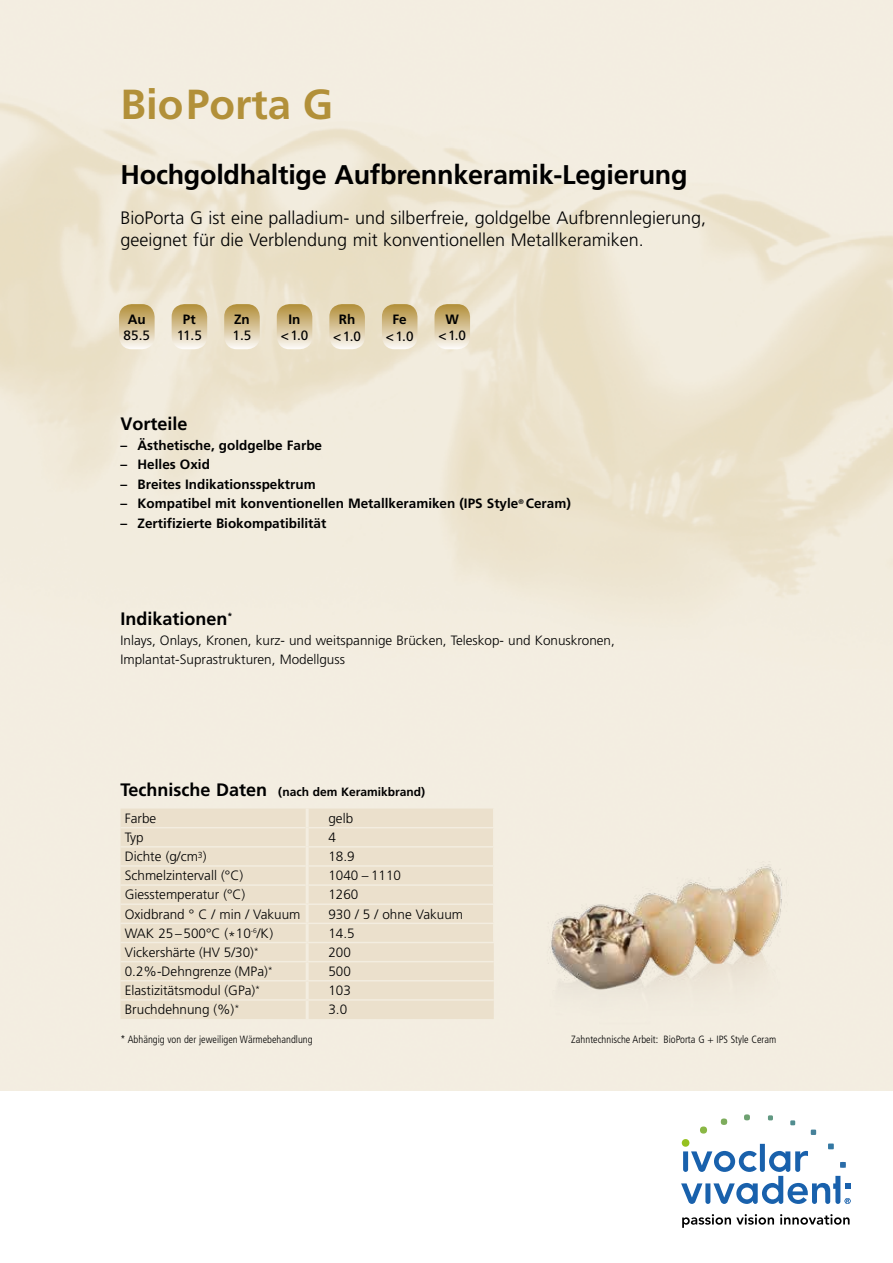
<style>
.page{position:relative;width:893px;height:1263px;background:#fff}
.page>*{position:absolute;margin:0;border:0;box-sizing:border-box;transform-origin:0 0}
.t1{font:700 42px "Frutiger";color:#b29039}
.t2{font:700 27px "Frutiger";letter-spacing:-.01em;color:#000}
.t3{font:300 18px/22.5px "Frutiger";color:#000}
.t4{font:700 18px "Frutiger";color:#000}
.t5{font:300 13.5px/19.5px "Frutiger";color:#000}
.t6{font:700 13.5px "Frutiger";color:#000}
.t7{font:13.5px "Frutiger";color:#000}
.t8{font:700 12px "Frutiger";color:#000}
.t9{font:300 condensed 10.5px "Frutiger";color:#000}
.s1{font-size:18px}
</style>
<div class="page">
<svg style="left:119px;top:304px;width:36px;height:45px;background:#d8c69c"></svg>
<svg style="left:172px;top:304px;width:35px;height:45px;background:#d8c59b"></svg>
<svg style="left:329px;top:304px;width:36px;height:45px;background:#d8c59b"></svg>
<svg style="left:382px;top:304px;width:35px;height:45px;background:#d7c59a"></svg>
<svg style="left:224px;top:304px;width:36px;height:45px;background:#d8c59b"></svg>
<svg style="left:434px;top:304px;width:36px;height:45px;background:#d8c69c"></svg>
<svg style="left:277px;top:304px;width:35px;height:45px;background:#d7c59a"></svg>
<div style="left:121px;top:808px;width:373px;height:211px;background:#ebe0cc"></div>
<hr style="left:121px;top:827px;width:185px;height:1px;background:#f3ede0">
<hr style="left:309px;top:827px;width:185px;height:1px;background:#f3ede0">
<hr style="left:121px;top:846px;width:185px;height:1px;background:#f3ede0">
<hr style="left:309px;top:846px;width:185px;height:1px;background:#f3ede0">
<hr style="left:121px;top:865px;width:185px;height:2px;background:#f3ede0">
<hr style="left:309px;top:865px;width:185px;height:2px;background:#f3ede0">
<hr style="left:121px;top:884px;width:185px;height:2px;background:#f3ede0">
<hr style="left:309px;top:884px;width:185px;height:2px;background:#f3ede0">
<hr style="left:307px;top:903px;width:187px;height:2px;background:#f3ede0">
<hr style="left:307px;top:923px;width:187px;height:1px;background:#f3ede0">
<svg style="left:493px;top:808px;width:1px;height:134px"></svg>
<hr style="left:307px;top:942px;width:187px;height:1px;background:#f3ede0">
<hr style="left:306px;top:808px;width:3px;height:20px;background:#f3ede0">
<hr style="left:306px;top:828px;width:3px;height:19px;background:#f3ede0">
<hr style="left:306px;top:847px;width:3px;height:19px;background:#f3ede0">
<hr style="left:306px;top:866px;width:3px;height:19px;background:#f3ede0">
<hr style="left:306px;top:885px;width:3px;height:18px;background:#f3ede0">
<hr style="left:307px;top:961px;width:187px;height:1px;background:#f3ede0">
<hr style="left:307px;top:980px;width:187px;height:1px;background:#f3ede0">
<hr style="left:307px;top:999px;width:187px;height:2px;background:#f3ede0">
<hr style="left:121px;top:903px;width:186px;height:2px;background:#f3ede0">
<hr style="left:121px;top:923px;width:186px;height:1px;background:#f3ede0">
<hr style="left:121px;top:942px;width:186px;height:1px;background:#f3ede0">
<hr style="left:121px;top:961px;width:186px;height:1px;background:#f3ede0">
<hr style="left:121px;top:980px;width:186px;height:1px;background:#f3ede0">
<hr style="left:121px;top:999px;width:186px;height:2px;background:#f3ede0">
<hr style="left:306px;top:905px;width:3px;height:18px;background:#f3ede0">
<hr style="left:306px;top:924px;width:3px;height:18px;background:#f3ede0">
<hr style="left:306px;top:943px;width:3px;height:18px;background:#f3ede0">
<hr style="left:306px;top:962px;width:3px;height:18px;background:#f3ede0">
<hr style="left:306px;top:981px;width:3px;height:18px;background:#f3ede0">
<hr style="left:306px;top:1001px;width:3px;height:18px;background:#f3ede0">
<svg style="left:681px;top:1114px;width:169px;height:90px"></svg>
<svg style="left:682px;top:1214px;width:92px;height:14px"></svg>
<svg style="left:780px;top:1214px;width:70px;height:11px"></svg>
<img style="left:540px;top:862px;width:284px;height:217px">
<h1 class="t1" style="left:121px;top:80px;width:214px">BioPorta G</h1>
<h2 class="t2" style="left:121px;top:159px;width:569px">Hochgoldhaltige Aufbrennkeramik-Legierung</h2>
<h3 class="t3" style="left:121px;top:207px;width:587px">BioPorta G ist eine palladium- und silberfreie, goldgelbe Aufbrennlegierung, geeignet für die Verblendung mit konventionellen Metallkeramiken.</h3>
<p class="t6" style="left:128px;top:311px;width:19px">Au</p>
<p class="t7" style="left:124px;top:328px;width:28px">85.5</p>
<p class="t6" style="left:183px;top:311px;width:14px">Pt</p>
<p class="t7" style="left:177px;top:328px;width:26px">11.5</p>
<p class="t6" style="left:234px;top:311px;width:17px">Zn</p>
<p class="t7" style="left:233px;top:328px;width:20px">1.5</p>
<p class="t6" style="left:288px;top:311px;width:14px">In</p>
<p class="t7" style="left:281px;top:328px;width:29px">&lt;1.0</p>
<p class="t6" style="left:339px;top:311px;width:18px">Rh</p>
<p class="t7" style="left:333px;top:328px;width:29px">&lt;1.0</p>
<p class="t6" style="left:393px;top:311px;width:16px">Fe</p>
<p class="t7" style="left:386px;top:328px;width:29px">&lt;1.0</p>
<p class="t6" style="left:445px;top:311px;width:15px">W</p>
<p class="t7" style="left:438px;top:328px;width:29px">&lt;1.0</p>
<h3 class="t4" style="left:121px;top:413px;width:69px">Vorteile</h3>
<p class="t6" style="left:121px;top:437px;width:203px">– Ästhetische, goldgelbe Farbe</p>
<p class="t6" style="left:121px;top:456px;width:91px">– Helles Oxid</p>
<p class="t6" style="left:121px;top:476px;width:197px">– Breites Indikationsspektrum</p>
<p class="t6" style="left:121px;top:495px;width:452px">– Kompatibel mit konventionellen Metallkeramiken (IPS Style<sup>®</sup> Ceram)</p>
<p class="t6" style="left:121px;top:515px;width:207px">– Zertifizierte Biokompatibilität</p>
<h3 class="t4" style="left:121px;top:608px;width:114px">Indikationen<sup>*</sup></h3>
<p class="t5" style="left:121px;top:630px;width:496px">Inlays, Onlays, Kronen, kurz- und weitspannige Brücken, Teleskop- und Konuskronen,<br>Implantat-Suprastrukturen, Modellguss</p>
<p class="t8" style="left:121px;top:785px;width:306px"><span class="s1">Technische Daten</span> (nach dem Keramikbrand)</p>
<p class="t5" style="left:125px;top:809px;width:33px">Farbe</p>
<p class="t5" style="left:328px;top:809px;width:26px">gelb</p>
<p class="t5" style="left:125px;top:828px;width:20px">Typ</p>
<p class="t5" style="left:328px;top:828px;width:9px">4</p>
<p class="t5" style="left:125px;top:847px;width:83px">Dichte (g/cm<sup>3</sup>)</p>
<p class="t5" style="left:328px;top:847px;width:28px">18.9</p>
<p class="t5" style="left:125px;top:866px;width:120px">Schmelzintervall (°C)</p>
<p class="t5" style="left:328px;top:866px;width:74px">1040 – 1110</p>
<p class="t5" style="left:125px;top:885px;width:122px">Giesstemperatur (°C)</p>
<p class="t5" style="left:328px;top:885px;width:32px">1260</p>
<p class="t5" style="left:125px;top:904px;width:177px">Oxidbrand ° C / min / Vakuum</p>
<p class="t5" style="left:328px;top:904px;width:136px">930 / 5 / ohne Vakuum</p>
<p class="t5" style="left:125px;top:923px;width:150px">WAK 25–500°C (*10<sup>-6</sup>/K)</p>
<p class="t5" style="left:328px;top:923px;width:28px">14.5</p>
<p class="t5" style="left:125px;top:943px;width:136px">Vickershärte (HV 5/30)<sup>*</sup></p>
<p class="t5" style="left:328px;top:943px;width:24px">200</p>
<p class="t5" style="left:125px;top:962px;width:150px">0.2%-Dehngrenze (MPa)<sup>*</sup></p>
<p class="t5" style="left:328px;top:962px;width:24px">500</p>
<p class="t5" style="left:125px;top:981px;width:137px">Elastizitätsmodul (GPa)<sup>*</sup></p>
<p class="t5" style="left:328px;top:981px;width:24px">103</p>
<p class="t5" style="left:125px;top:1000px;width:116px">Bruchdehnung (%)<sup>*</sup></p>
<p class="t5" style="left:328px;top:1000px;width:20px">3.0</p>
<p class="t9" style="left:121px;top:1033px;width:194px">* Abhängig von der jeweiligen Wärmebehandlung</p>
<p class="t9" style="left:571px;top:1033px;width:206px">Zahntechnische Arbeit: BioPorta G + IPS Style Ceram</p>
</div>
